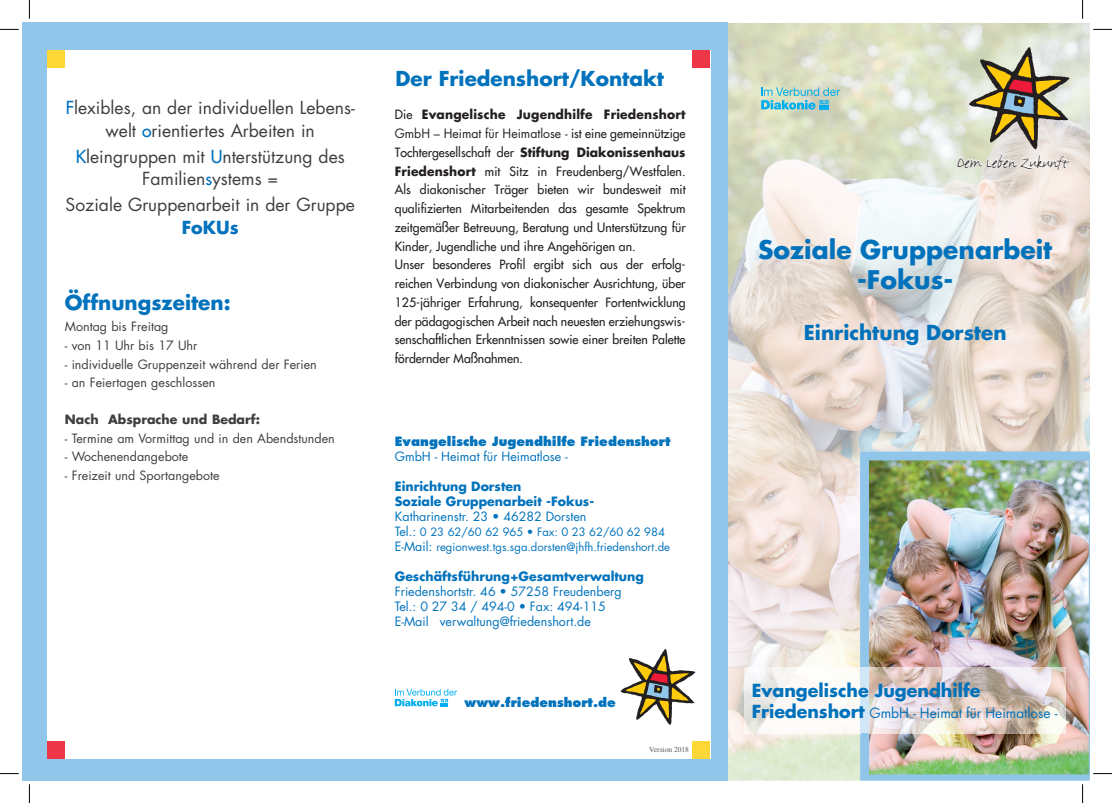
<style>
.page{position:relative;width:1112px;height:803px;background:#fff}
.page>*{position:absolute;margin:0;border:0;box-sizing:border-box;transform-origin:0 0}
.t1{font:700 25px/30px "Futura";color:#0072bc;text-align:center}
.t2{font:700 20px "Futura";color:#0072bc}
.t3{font:17.5px/22.5px "Futura";color:#3e3e3f;text-align:center}
.t4{font:700 17.5px "Futura";color:#0072bc}
.t5{font:17.5px "FF Justlefthand";color:#231f20}
.t6{font:13.75px "Futura";letter-spacing:-.005em;color:#0072bc}
.t7{font:12.5px/18.8px "Futura";color:#231f20}
.t8{font:12.5px "Futura";color:#3e3e3f}
.t9{font:12.5px/15px "Futura";color:#0072bc}
.t10{font:700 12.5px/15px "Futura";color:#0072bc}
.t11{font:800 12.5px "Futura";color:#0072bc}
.t12{font:700 12.5px "Futura";color:#3e3e3f}
.t13{font:11.25px/15px "Futura";color:#0072bc}
.t14{font:7.5px "Times New Roman";color:#57585a}
.s1{color:#0072bc}
.s2{font-weight:700}
.s3{font-style:inherit}
.s4{font-size:12.5px}
.s5{font-weight:700;font-size:17.5px}
</style>
<div class="page">
<img style="left:727px;top:23px;width:201px;height:445px">
<img style="left:928px;top:23px;width:161px;height:428px">
<img style="left:727px;top:468px;width:132px;height:313px">
<div style="left:22px;top:22px;width:705px;height:759px;background:#92c5ea"></div>
<div style="left:47px;top:50px;width:663px;height:708px;background:#fff"></div>
<div style="left:47px;top:741px;width:18px;height:17px;background:#ee3649"></div>
<div style="left:47px;top:50px;width:18px;height:17px;background:#fbd835"></div>
<div style="left:692px;top:50px;width:18px;height:17px;background:#ee3649"></div>
<div style="left:692px;top:741px;width:18px;height:17px;background:#fbd835"></div>
<svg style="left:620px;top:649px;width:75px;height:76px"></svg>
<svg style="left:395px;top:689px;width:62px;height:17px"></svg>
<svg style="left:955px;top:47px;width:134px;height:123px;background:#c6c1aa"></svg>
<img style="left:859px;top:451px;width:230px;height:330px">
<img style="left:868px;top:667px;width:197px;height:66px">
<img style="left:744px;top:667px;width:115px;height:66px">
<div style="left:859px;top:667px;width:9px;height:66px;background:#d1e6f6"></div>
<svg style="left:761px;top:87px;width:78px;height:23px;background:#92ccce"></svg>
<svg style="left:0;top:29px;width:19px;height:1px"></svg>
<svg style="left:1093px;top:29px;width:18px;height:1px"></svg>
<svg style="left:0;top:773px;width:19px;height:1px"></svg>
<svg style="left:1093px;top:773px;width:18px;height:1px"></svg>
<svg style="left:29px;top:0;width:1px;height:19px"></svg>
<svg style="left:29px;top:784px;width:1px;height:19px"></svg>
<svg style="left:1082px;top:0;width:1px;height:19px"></svg>
<svg style="left:1082px;top:784px;width:1px;height:19px"></svg>
<h3 class="t3" style="left:66px;top:96px;width:290px"><span class="s1">F</span>lexibles, an der individuellen Lebens&shy;welt <span class="s1">o</span>rientiertes Arbeiten in</h3>
<h3 class="t3" style="left:76px;top:145px;width:270px"><span class="s1">K</span>leingruppen mit <span class="s1">U</span>nterstützung des<br>Familien<span class="s1">s</span>ystems =</h3>
<h3 class="t3" style="left:66px;top:193px;width:291px">Soziale Gruppenarbeit in der Gruppe</h3>
<h3 class="t4" style="left:182px;top:215px;width:58px">FoKUs</h3>
<h2 class="t2" style="left:65px;top:289px;width:167px">Öffnungszeiten:</h2>
<p class="t8" style="left:65px;top:318px;width:105px">Montag bis Freitag</p>
<p class="t8" style="left:65px;top:337px;width:134px">- von 11 Uhr bis 17 Uhr</p>
<p class="t8" style="left:65px;top:355px;width:253px">- individuelle Gruppenzeit während der Ferien</p>
<p class="t8" style="left:65px;top:374px;width:152px">- an Feiertagen geschlossen</p>
<p class="t12" style="left:65px;top:411px;width:196px">Nach Absprache und Bedarf:</p>
<p class="t8" style="left:65px;top:429px;width:271px">- Termine am Vormittag und in den Abendstunden</p>
<p class="t8" style="left:65px;top:448px;width:125px">- Wochenendangebote</p>
<p class="t8" style="left:65px;top:467px;width:156px">- Freizeit und Sportangebote</p>
<h2 class="t2" style="left:395px;top:65px;width:270px">Der Friedenshort/Kontakt</h2>
<p class="t7" style="left:395px;top:105px;width:292px">Die <span class="s2">Evangelische Jugendhilfe Friedenshort </span><span class="s3">GmbH – Heimat für Heimatlose -</span> ist eine gemeinnützige Tochtergesellschaft der <span class="s2">Stiftung Diakonissenhaus Friedenshort</span> mit Sitz in Freudenberg/Westfalen.<br>Als diakonischer Träger bieten wir bundesweit mit qualifizierten Mitarbeitenden das gesamte Spektrum zeitgemäßer Betreuung, Beratung und Unterstützung für Kinder, Jugendliche und ihre Angehörigen an.<br>Unser besonderes Profil ergibt sich aus der erfolg&shy;reichen Verbindung von diakonischer Ausrichtung, über 125-jähriger Erfahrung, konsequenter Fortentwicklung der pädagogischen Arbeit nach neuesten erziehungswis&shy;senschaftlichen Erkenntnissen sowie einer breiten Palette fördernder Maßnahmen.</p>
<p class="t11" style="left:395px;top:434px;width:277px">Evangelische Jugendhilfe Friedenshort</p>
<p class="t9" style="left:395px;top:449px;width:174px">GmbH - Heimat für Heimatlose -</p>
<p class="t10" style="left:395px;top:479px;width:201px">Einrichtung Dorsten<br>Soziale Gruppenarbeit -Fokus-</p>
<p class="t9" style="left:395px;top:509px;width:193px">Katharinenstr. 23 • 46282 Dorsten</p>
<p class="t13" style="left:395px;top:525px;width:277px"><span class="s4">Tel.:</span> 0 23 62/60 62 965 • Fax: 0 23 62/60 62 984<br><span class="s4">E-Mail:</span> regionwest.tgs.sga.dorsten@jhfh.friedenshort.de</p>
<p class="t10" style="left:395px;top:569px;width:250px">Geschäftsführung+Gesamtverwaltung</p>
<p class="t9" style="left:395px;top:584px;width:228px">Friedenshortstr. 46 • 57258 Freudenberg<br>Tel.: 0 27 34 / 494-0 • Fax: 494-115<br>E-Mail verwaltung@friedenshort.de</p>
<p class="t11" style="left:464px;top:695px;width:153px">www.friedenshort.de</p>
<p class="t14" style="left:649px;top:745px;width:41px">Version 2018</p>
<h3 class="t5" style="left:956px;top:151px;width:113px">Dem Leben Zukunft</h3>
<h1 class="t1" style="left:758px;top:234px;width:295px">Soziale Gruppenarbeit -Fokus-</h1>
<h2 class="t2" style="left:803px;top:319px;width:204px">Einrichtung Dorsten</h2>
<h3 class="t4" style="left:751px;top:678px;width:230px">Evangelische Jugendhilfe</h3>
<p class="t6" style="left:751px;top:703px;width:307px"><span class="s5">Friedenshort</span> GmbH - Heimat für Heimatlose -</p>
</div>
